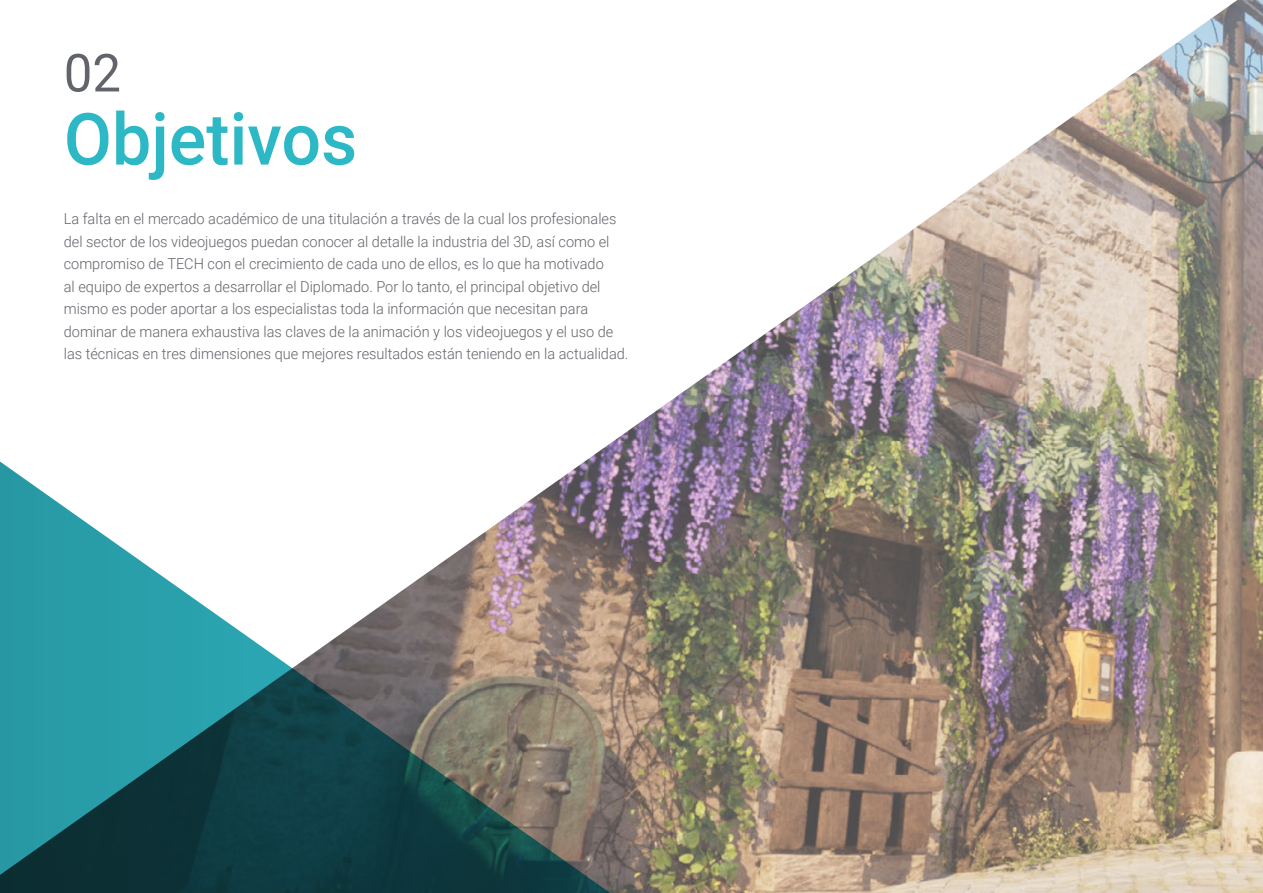
<style>
.page{position:relative;width:1263px;height:893px;background:#fff}
.page>*{position:absolute;margin:0;border:0;box-sizing:border-box;transform-origin:0 0}
.t1{font:500 72px "Roboto";color:#2db8c5}
.t2{font:52.5px "Roboto";color:#61646a}
.t3{font:300 15px/22.5px "Roboto";color:#61646a}
</style>
<div class="page">
<img style="left:607px;top:0;width:656px;height:893px">
<svg style="left:0;top:446px;width:640px;height:447px"></svg>
<h2 class="t2" style="left:64px;top:36px;width:59px">02</h2>
<h1 class="t1" style="left:64px;top:89px;width:295px">Objetivos</h1>
<p class="t3" style="left:64px;top:207px;width:566px">La falta en el mercado académico de una titulación a través de la cual los profesionales del sector de los videojuegos puedan conocer al detalle la industria del 3D, así como el compromiso de TECH con el crecimiento de cada uno de ellos, es lo que ha motivado<br>al equipo de expertos a desarrollar el Diplomado. Por lo tanto, el principal objetivo del mismo es poder aportar a los especialistas toda la información que necesitan para dominar de manera exhaustiva las claves de la animación y los videojuegos y el uso de las técnicas en tres dimensiones que mejores resultados están teniendo en la actualidad.</p>
</div>
